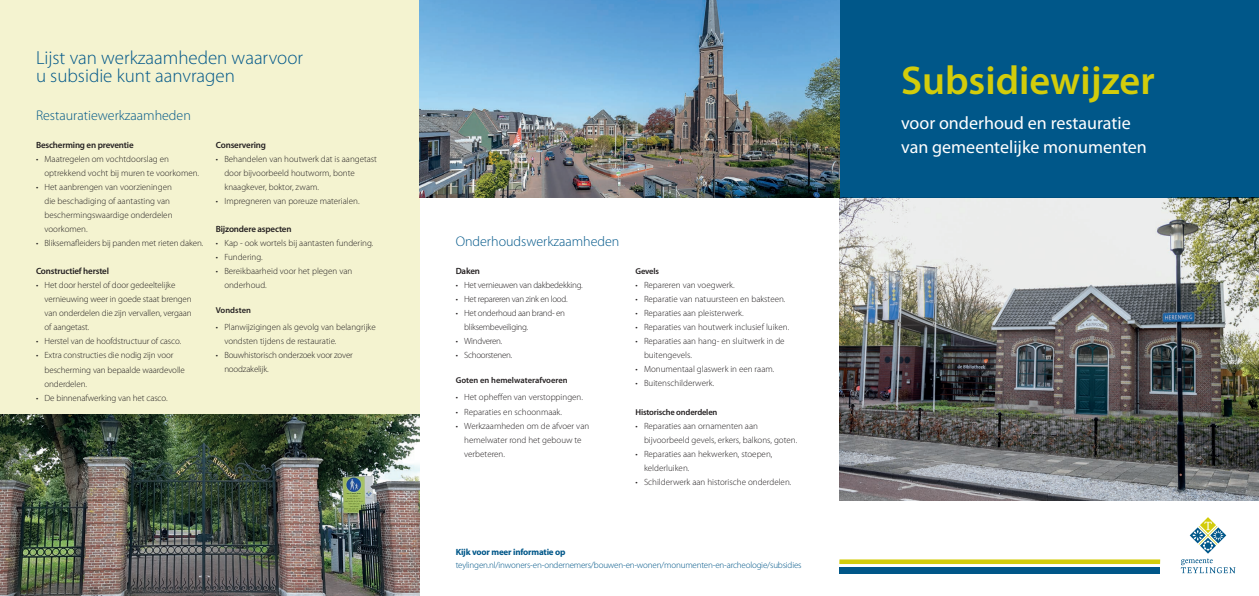
<style>
.page{position:relative;width:1259px;height:596px;background:#fff}
.page>*{position:absolute;margin:0;border:0;box-sizing:border-box;transform-origin:0 0}
.t1{font:600 40.3px "Myriad Pro";color:#d3cc0b}
.t2{font:300 19px/18px "Myriad Pro";color:#005789}
.t3{font:18px/24px "Myriad Pro";color:#fff}
.t4{font:300 14px "Myriad Pro";color:#005789}
.t5{font:300 9px/14px "Myriad Pro";color:#231f20}
.t6{font:300 9px/14px "Myriad Pro";letter-spacing:-.03em;color:#231f20}
.t7{font:300 9px "Myriad Pro";letter-spacing:-.02em;color:#005789}
.t8{font:600 9px "Myriad Pro";letter-spacing:-.02em;color:#231f20}
.t9{font:300 9px/14px "Myriad Pro";letter-spacing:-.02em;color:#231f20}
.t10{font:700 9px "Myriad Pro";letter-spacing:-.02em;color:#005789}
.t11{font:600 8.5px "Myriad Pro";letter-spacing:-.01em;color:#231f20}
</style>
<div class="page">
<img style="left:839px;top:197px;width:420px;height:303px">
<div style="left:839px;top:0;width:420px;height:197px;background:#005789"></div>
<div style="left:0;top:0;width:420px;height:427px;background:#f4f3d0"></div>
<svg style="left:1180px;top:517px;width:55px;height:56px"></svg>
<img style="left:0;top:414px;width:420px;height:181px">
<div style="left:839px;top:567px;width:321px;height:6px;background:#005789"></div>
<svg style="left:839px;top:559px;width:321px;height:4px"></svg>
<img style="left:420px;top:0;width:419px;height:197px">
<h2 class="t2" style="left:36px;top:49px;width:269px">Lijst van werkzaamheden waarvoor u subsidie kunt aanvragen</h2>
<h3 class="t4" style="left:36px;top:108px;width:156px">Restauratiewerkzaamheden</h3>
<p class="t8" style="left:36px;top:140px;width:99px">Bescherming en preventie</p>
<p class="t5" style="left:45px;top:152px;width:156px;text-indent:-9px">• Maatregelen om vochtdoorslag en optrekkend vocht bij muren te voorkomen.</p>
<p class="t5" style="left:45px;top:180px;width:129px;text-indent:-9px">• Het aanbrengen van voorzieningen die beschadiging of aantasting van beschermingswaardige onderdelen voorkomen.</p>
<p class="t5" style="left:36px;top:236px;width:169px">• Bliksemafleiders bij panden met rieten daken.</p>
<p class="t8" style="left:36px;top:266px;width:75px">Constructief herstel</p>
<p class="t5" style="left:45px;top:278px;width:149px;text-indent:-9px">• Het door herstel of door gedeeltelijke vernieuwing weer in goede staat brengen van onderdelen die zijn vervallen, vergaan of aangetast.</p>
<p class="t5" style="left:36px;top:334px;width:147px">• Herstel van de hoofdstructuur of casco.</p>
<p class="t5" style="left:45px;top:348px;width:142px;text-indent:-9px">• Extra constructies die nodig zijn voor bescherming van bepaalde waardevolle onderdelen.</p>
<p class="t5" style="left:36px;top:390px;width:133px">• De binnenafwerking van het casco.</p>
<p class="t8" style="left:216px;top:140px;width:52px">Conservering</p>
<p class="t5" style="left:224px;top:152px;width:154px;text-indent:-9px">• Behandelen van houtwerk dat is aangetast door bijvoorbeeld houtworm, bonte knaagkever, boktor, zwam.</p>
<p class="t5" style="left:216px;top:194px;width:145px">• Impregneren van poreuze materialen.</p>
<p class="t8" style="left:216px;top:224px;width:77px">Bijzondere aspecten</p>
<p class="t5" style="left:216px;top:236px;width:159px">• Kap - ook wortels bij aantasten fundering.</p>
<p class="t5" style="left:216px;top:250px;width:48px">• Fundering.</p>
<p class="t5" style="left:224px;top:264px;width:129px;text-indent:-9px">• Bereikbaarheid voor het plegen van onderhoud.</p>
<p class="t11" style="left:216px;top:305px;width:37px">Vondsten</p>
<p class="t5" style="left:224px;top:320px;width:153px;text-indent:-9px">• Planwijzigingen als gevolg van belangrijke vondsten tijdens de restauratie.</p>
<p class="t9" style="left:224px;top:348px;width:130px;text-indent:-9px">• Bouwhistorisch onderzoek voor zover noodzakelijk.</p>
<h3 class="t4" style="left:456px;top:234px;width:165px">Onderhoudswerkzaamheden</h3>
<p class="t8" style="left:456px;top:266px;width:26px">Daken</p>
<p class="t6" style="left:456px;top:278px;width:129px">• Het vernieuwen van dakbedekking.</p>
<p class="t6" style="left:456px;top:292px;width:113px">• Het repareren van zink en lood.</p>
<p class="t6" style="left:464px;top:306px;width:102px;text-indent:-9px">• Het onderhoud aan brand- en bliksembeveiliging.</p>
<p class="t6" style="left:456px;top:334px;width:48px">• Windveren.</p>
<p class="t6" style="left:456px;top:348px;width:58px">• Schoorstenen.</p>
<p class="t11" style="left:456px;top:375px;width:113px">Goten en hemelwaterafvoeren</p>
<p class="t5" style="left:456px;top:390px;width:129px">• Het opheffen van verstoppingen.</p>
<p class="t5" style="left:456px;top:404px;width:108px">• Reparaties en schoonmaak.</p>
<p class="t5" style="left:464px;top:418px;width:127px;text-indent:-9px">• Werkzaamheden om de afvoer van hemelwater rond het gebouw te verbeteren.</p>
<p class="t11" style="left:635px;top:266px;width:25px">Gevels</p>
<p class="t5" style="left:635px;top:278px;width:101px">• Repareren van voegwerk.</p>
<p class="t5" style="left:635px;top:292px;width:151px">• Reparatie van natuursteen en baksteen.</p>
<p class="t5" style="left:635px;top:306px;width:110px">• Reparaties aan pleisterwerk.</p>
<p class="t5" style="left:635px;top:320px;width:155px">• Reparaties van houtwerk inclusief luiken.</p>
<p class="t5" style="left:644px;top:334px;width:142px;text-indent:-9px">• Reparaties aan hang- en sluitwerk in de buitengevels.</p>
<p class="t5" style="left:635px;top:362px;width:140px">• Monumentaal glaswerk in een raam.</p>
<p class="t5" style="left:635px;top:376px;width:80px">• Buitenschilderwerk.</p>
<p class="t11" style="left:635px;top:406px;width:83px">Historische onderdelen</p>
<p class="t5" style="left:644px;top:418px;width:155px;text-indent:-9px">• Reparaties aan ornamenten aan bijvoorbeeld gevels, erkers, balkons, goten.</p>
<p class="t5" style="left:644px;top:446px;width:130px;text-indent:-9px">• Reparaties aan hekwerken, stoepen, kelderluiken.</p>
<p class="t5" style="left:635px;top:474px;width:157px">• Schilderwerk aan historische onderdelen.</p>
<p class="t10" style="left:456px;top:546px;width:111px">Kijk voor meer informatie op</p>
<p class="t7" style="left:456px;top:560px;width:347px">teylingen.nl/inwoners-en-ondernemers/bouwen-en-wonen/monumenten-en-archeologie/subsidies</p>
<h1 class="t1" style="left:901px;top:58px;width:255px">Subsidiewijzer</h1>
<h3 class="t3" style="left:901px;top:111px;width:247px">voor onderhoud en restauratie van gemeentelijke monumenten</h3>
</div>
